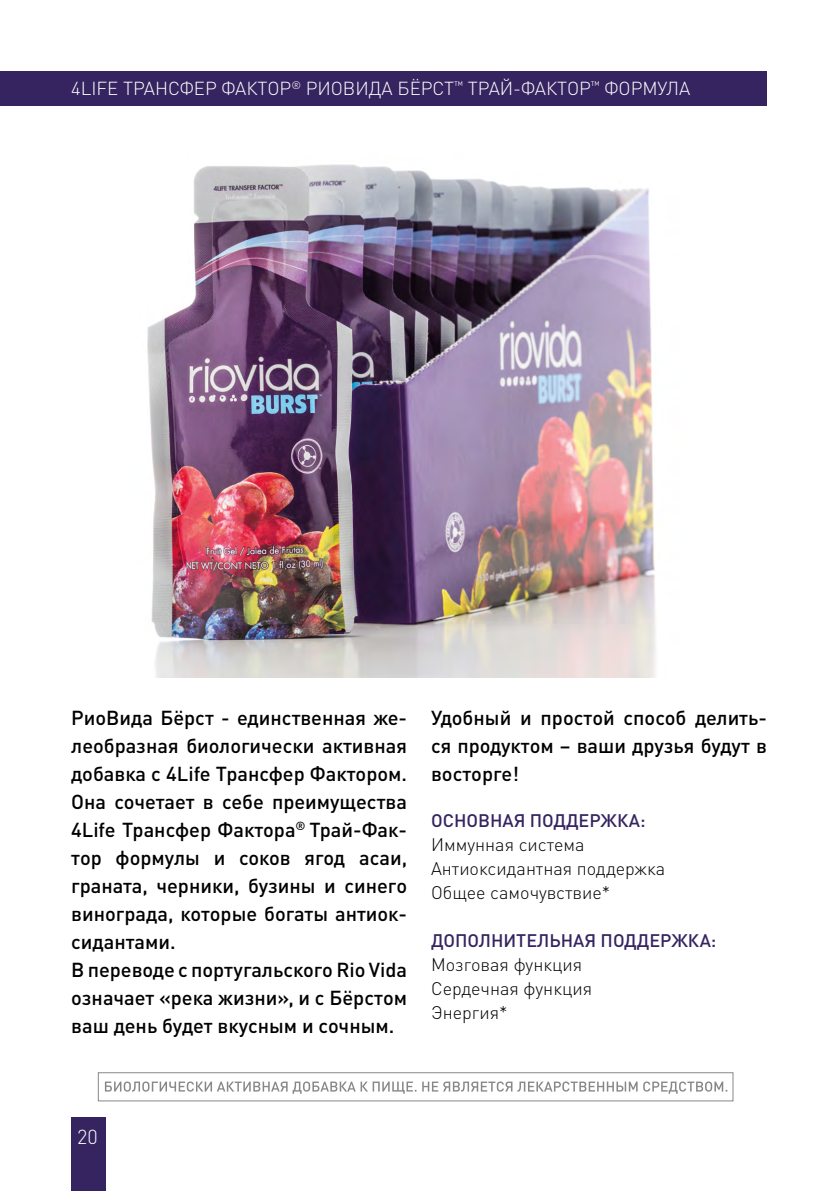
<style>
.page{position:relative;width:840px;height:1191px;background:#fff}
.page>*{position:absolute;margin:0;border:0;box-sizing:border-box;transform-origin:0 0}
.t1{font:500 20px/28px "DIN Pro";color:#000;text-align:justify}
.t2{font:300 20px "DIN Pro";color:#fff}
.t3{font:300 18.6px "DIN Pro";color:#fff}
.t4{font:300 18px/24px "DIN Pro";color:#000}
.t5{font:500 18px "DIN Pro";color:#352460}
</style>
<div class="page">
<div style="left:0;top:71px;width:766px;height:34px;background:#352460"></div>
<svg style="left:105px;top:1081px;width:622px;height:12px"></svg>
<div style="left:98px;top:1072px;width:635px;height:29px;border:1px solid #878787"></div>
<img style="left:147px;top:164px;width:509px;height:513px">
<div style="left:71px;top:1117px;width:34px;height:74px;background:#352460"></div>
<p class="t3" style="left:71px;top:74px;width:620px">4LIFE ТРАНСФЕР ФАКТОР<sup>®</sup> РИОВИДА БЁРСТ<sup>™</sup> ТРАЙ-ФАКТОР<sup>™</sup> ФОРМУЛА</p>
<p class="t1" style="left:71px;top:701px;width:337px;text-align:left">РиоВида Бёрст - единственная же&shy;леобразная биологически активная добавка с 4Life Трансфер Фактором.<br>Она сочетает в себе преимущества<br>4Life Трансфер Фактора<sup>®</sup> Трай-Фак&shy;тор формулы и соков ягод асаи, граната, черники, бузины и синего винограда, которые богаты антиок&shy;сидантами.<br>В переводе с португальского Rio Vida означает «река жизни», и с Бёрстом ваш день будет вкусным и сочным.</p>
<p class="t1" style="left:431px;top:701px;width:337px">Удобный и простой способ делить&shy;ся продуктом – ваши друзья будут в восторге!</p>
<p class="t5" style="left:431px;top:806px;width:216px">ОСНОВНАЯ ПОДДЕРЖКА:</p>
<p class="t4" style="left:431px;top:831px;width:235px">Иммунная система<br>Антиоксидантная поддержка<br>Общее самочувствие*</p>
<p class="t5" style="left:431px;top:926px;width:286px">ДОПОЛНИТЕЛЬНАЯ ПОДДЕРЖКА:</p>
<p class="t4" style="left:431px;top:951px;width:162px">Мозговая функция<br>Сердечная функция<br>Энергия*</p>
<p class="t2" style="left:77px;top:1121px;width:22px">20</p>
</div>
